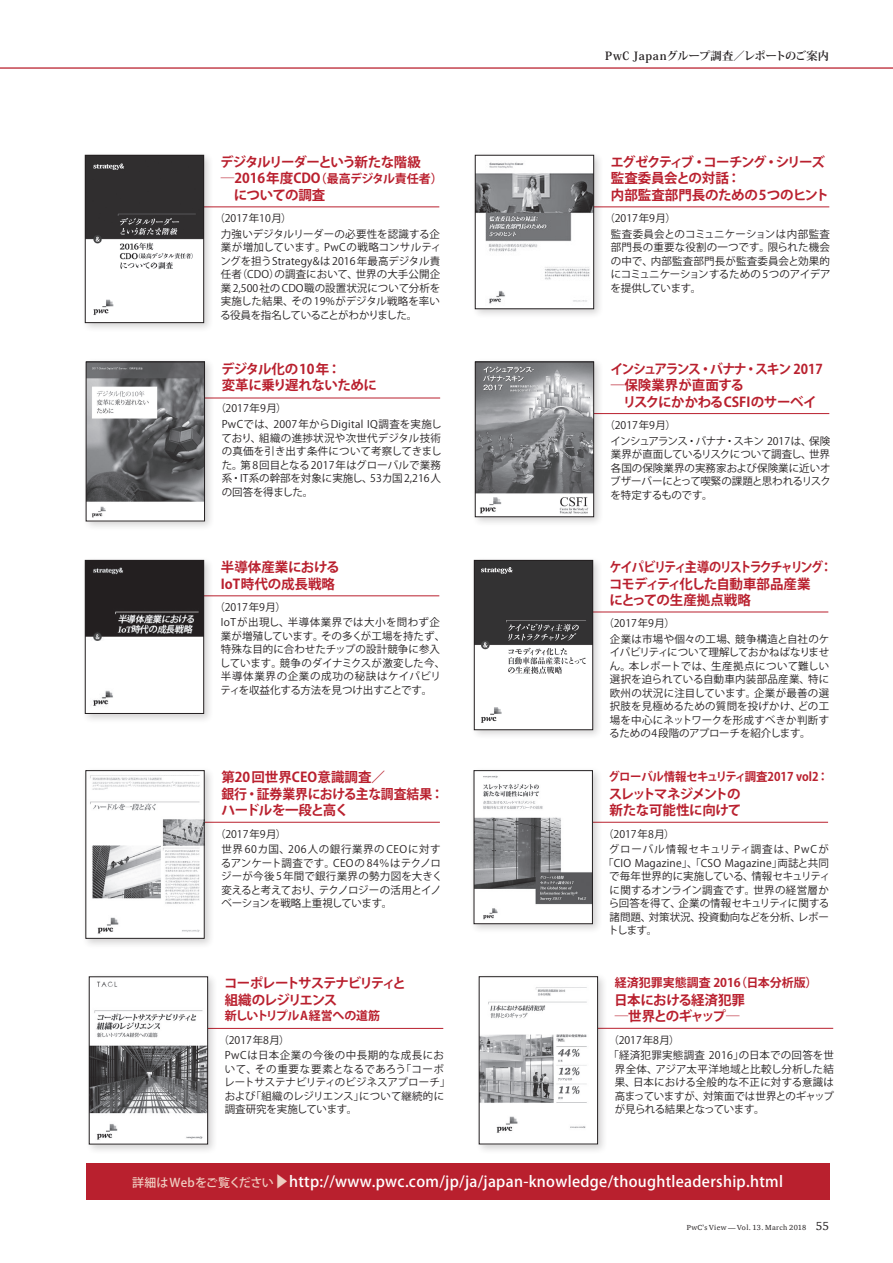
<style>
.page{position:relative;width:893px;height:1263px;background:#fff}
.page>*{position:absolute;margin:0;border:0;box-sizing:border-box;transform-origin:0 0}
.タイトル{font:500 15px "Koz Go Pro";letter-spacing:.02em;color:#fff}
.pwcTL_タイトル{font:700 13.5px "Koz Go Pro";letter-spacing:-.04em;color:#b9202e}
.pwcTL_タイトル-2{font:700 13.5px "Koz Go Pro";color:#b9202e}
.pwcTL_タイトル-3{font:700 13.5px "Koz Go Pro";letter-spacing:-.005em;color:#b9202e}
.pwcTL_タイトル-4{font:700 13.5px "Koz Go Pro";letter-spacing:-.1em;color:#b9202e}
.pwcTL_タイトル-5{font:700 13.5px "Koz Go Pro";letter-spacing:-.14em;color:#b9202e;scale:.9 1}
.pwcTL_タイトル-6{font:700 13.5px "Koz Go Pro";letter-spacing:-.02em;color:#b9202e}
.pwcTL_タイトル-7{font:700 13.5px "Koz Go Pro";letter-spacing:-.1em;color:#b9202e;scale:.95 1}
.pwcTL_タイトル-8{font:700 13.5px "Koz Go Pro";letter-spacing:-.01em;color:#b9202e}
.pwcTL_タイトル-9{font:700 13.5px "Koz Go Pro";letter-spacing:-.01em;color:#b9202e;scale:.95 1}
.pwcTL_タイトル-10{font:700 13.5px "Koz Go Pro";letter-spacing:-.12em;color:#b9202e}
.pwcTL_タイトル-11{font:700 13.5px "Koz Go Pro";letter-spacing:-.07em;color:#b9202e}
.pwcTL_タイトル-12{font:700 13.5px "Koz Go Pro";letter-spacing:-.09em;color:#b9202e}
.pwcTL_タイトル-13{font:700 13.5px "Koz Go Pro";letter-spacing:-.115em;color:#b9202e}
.pwcTL_タイトル-14{font:700 13.5px "Koz Go Pro";letter-spacing:-.11em;color:#b9202e}
.pwcTL_タイトル-15{font:700 13.5px "Koz Go Pro";letter-spacing:-.06em;color:#b9202e}
.pwcTL_タイトル-16{font:700 13.5px "Koz Go Pro";letter-spacing:-.015em;color:#b9202e}
.pwcTL_タイトル-17{font:700 12px "Koz Go Pro";color:#b9202e;scale:.95 1}
.pwcTL_タイトル-18{font:700 12px "Koz Go Pro";letter-spacing:-.025em;color:#b9202e}
.pwcTL_タイトル-19{font:700 12px "Koz Go Pro";color:#b9202e}
.pwcTL_タイトル-20{font:700 12px "Koz Go Pro";letter-spacing:-.02em;color:#b9202e}
.t1{font:12px "ITC Charter Com";color:#231f20}
.News見出し{font:700 11.25px "Koz Min Pro";letter-spacing:.005em;color:#231f20}
.pwcTL_本文{font:10.5px/13.5px "Koz Go Pro";color:#231f20;text-align:justify}
.pwcTL_発行{font:10.5px "Koz Go Pro";color:#231f20}
.pwcTL_本文-2{font:10.5px "Koz Go Pro";letter-spacing:.02em;color:#231f20}
.pwcTL_本文-3{font:10.5px "Koz Go Pro";letter-spacing:.085em;color:#231f20}
.pwcTL_本文-4{font:10.5px "Koz Go Pro";letter-spacing:.03em;color:#231f20}
.t2{font:7.5px "ITC Charter Com";letter-spacing:.05em;color:#231f20}
.s1{font-size:13.5px}
.s2{font-size:12px;color:#efccc0}
.s3{color:#efccc0}
</style>
<div class="page">
<hr style="left:0;top:67px;width:893px;height:2px;background:#b9202e">
<div style="left:86px;top:1163px;width:744px;height:36px;background:#b9202e"></div>
<hr style="left:587px;top:1028px;width:246px;height:1px;background:#b9202e">
<hr style="left:197px;top:1028px;width:246px;height:1px;background:#b9202e">
<div style="left:475px;top:972px;width:133px;height:182px;background:#231f20;opacity:.2"></div>
<img style="left:481px;top:978px;width:115px;height:164px">
<div style="left:479px;top:976px;width:119px;height:168px;border:1px solid #231f20"></div>
<div style="left:85px;top:972px;width:133px;height:182px;background:#231f20;opacity:.2"></div>
<img style="left:91px;top:978px;width:115px;height:164px">
<div style="left:89px;top:976px;width:119px;height:168px;border:1px solid #231f20"></div>
<hr style="left:194px;top:822px;width:246px;height:1px;background:#b9202e">
<hr style="left:582px;top:822px;width:246px;height:1px;background:#b9202e">
<div style="left:81px;top:766px;width:134px;height:183px;background:#231f20;opacity:.2"></div>
<img style="left:88px;top:772px;width:114px;height:164px">
<hr style="left:582px;top:612px;width:246px;height:1px;background:#b9202e">
<div style="left:470px;top:556px;width:133px;height:184px;background:#231f20;opacity:.2"></div>
<img style="left:476px;top:562px;width:115px;height:166px">
<div style="left:474px;top:560px;width:119px;height:170px;border:1px solid #231f20"></div>
<hr style="left:193px;top:207px;width:246px;height:1px;background:#b9202e">
<div style="left:81px;top:151px;width:133px;height:182px;background:#231f20;opacity:.2"></div>
<img style="left:87px;top:157px;width:115px;height:164px">
<div style="left:85px;top:155px;width:119px;height:168px;border:1px solid #231f20"></div>
<hr style="left:583px;top:413px;width:246px;height:1px;background:#b9202e">
<div style="left:471px;top:358px;width:133px;height:169px;background:#231f20;opacity:.2"></div>
<img style="left:477px;top:364px;width:115px;height:151px">
<div style="left:475px;top:362px;width:119px;height:155px;border:1px solid #231f20"></div>
<hr style="left:583px;top:207px;width:246px;height:1px;background:#b9202e">
<div style="left:471px;top:151px;width:133px;height:168px;background:#231f20;opacity:.2"></div>
<img style="left:477px;top:157px;width:115px;height:150px">
<div style="left:475px;top:155px;width:119px;height:154px;border:1px solid #231f20"></div>
<div style="left:470px;top:766px;width:133px;height:168px;background:#231f20;opacity:.2"></div>
<img style="left:476px;top:772px;width:115px;height:150px">
<div style="left:474px;top:770px;width:119px;height:154px;border:1px solid #231f20"></div>
<hr style="left:193px;top:596px;width:246px;height:1px;background:#b9202e">
<div style="left:81px;top:556px;width:133px;height:168px;background:#231f20;opacity:.2"></div>
<img style="left:87px;top:562px;width:115px;height:150px">
<div style="left:85px;top:560px;width:119px;height:154px;border:1px solid #231f20"></div>
<hr style="left:194px;top:398px;width:246px;height:1px;background:#b9202e">
<div style="left:82px;top:358px;width:133px;height:173px;background:#231f20;opacity:.2"></div>
<img style="left:88px;top:364px;width:115px;height:155px">
<div style="left:86px;top:362px;width:119px;height:159px;border:1px solid #231f20"></div>
<p class="pwcTL_タイトル-12" style="left:220px;top:153px;width:202px">デジタルリーダーという新たな階級</p>
<p class="pwcTL_タイトル-18" style="left:221px;top:171px;width:223px"><span class="s1">─2016年度CDO</span>（最高デジタル責任者）</p>
<p class="pwcTL_タイトル" style="left:234px;top:186px;width:93px">についての調査</p>
<p class="pwcTL_発行" style="left:214px;top:212px;width:79px">（2017年10月）</p>
<p class="pwcTL_本文" style="left:220px;top:227px;width:223px;text-align:left">力強いデジタルリーダーの必要性を認識する企業が増加しています。PwCの戦略コンサルティングを担うStrategy&amp;は 2016年最高デジタル責任者（CDO）の調査において、世界の大手公開企業 2,500社の CDO職の設置状況について分析を実施した結果、その 19%がデジタル戦略を率いる役員を指名していることがわかりました。</p>
<p class="pwcTL_タイトル-8" style="left:221px;top:360px;width:121px">デジタル化の10年：</p>
<p class="pwcTL_タイトル" style="left:222px;top:376px;width:157px">変革に乗り遅れないために</p>
<p class="pwcTL_発行" style="left:215px;top:402px;width:73px">（2017年9月）</p>
<p class="pwcTL_本文" style="left:221px;top:418px;width:222px">PwCでは、2007年からDigital IQ調査を実施しており、組織の進捗状況や次世代デジタル技術の真価を引き出す条件について考察してきました。第 8回目となる2017年はグローバルで業務系・IT系の幹部を対象に実施し、53カ国 2,216人の回答を得ました。</p>
<p class="pwcTL_タイトル-8" style="left:221px;top:558px;width:120px">半導体産業における</p>
<p class="pwcTL_タイトル-2" style="left:221px;top:575px;width:116px">IoT時代の成長戦略</p>
<p class="pwcTL_発行" style="left:214px;top:600px;width:73px">（2017年9月）</p>
<p class="pwcTL_本文" style="left:220px;top:616px;width:227px;text-align:left">IoTが出現し、半導体業界では大小を問わず企業が増殖しています。その多くが工場を持たず、特殊な目的に合わせたチップの設計競争に参入しています。競争のダイナミクスが激変した今、半導体業界の企業の成功の秘訣はケイパビリティを収益化する方法を見つけ出すことです。</p>
<p class="pwcTL_タイトル-2" style="left:221px;top:769px;width:165px">第20回世界CEO意識調査／</p>
<p class="pwcTL_タイトル-9" style="left:221px;top:785px;width:235px">銀行・証券業界における主な調査結果：</p>
<p class="pwcTL_タイトル-15" style="left:221px;top:802px;width:129px">ハードルを一段と高く</p>
<p class="pwcTL_発行" style="left:215px;top:827px;width:73px">（2017年9月）</p>
<p class="pwcTL_本文" style="left:221px;top:843px;width:223px;text-align:left">世界 60カ国、206人の銀行業界の CEOに対するアンケート調査です。CEOの 84％はテクノロジーが今後 5年間で銀行業界の勢力図を大きく変えると考えており、テクノロジーの活用とイノベーションを戦略上重視しています。</p>
<p class="pwcTL_タイトル-4" style="left:224px;top:975px;width:183px">コーポレートサステナビリティと</p>
<p class="pwcTL_タイトル-4" style="left:225px;top:991px;width:114px">組織のレジリエンス</p>
<p class="pwcTL_タイトル-20" style="left:225px;top:1008px;width:157px">新しいトリプルA経営への道筋</p>
<p class="pwcTL_発行" style="left:218px;top:1033px;width:73px">（2017年8月）</p>
<p class="pwcTL_本文" style="left:224px;top:1049px;width:228px;text-align:left">PwCは日本企業の今後の中長期的な成長において、その重要な要素となるであろう「コーポレートサステナビリティのビジネスアプローチ」および「組織のレジリエンス」について継続的に調査研究を実施しています。</p>
<p class="News見出し" style="left:605px;top:48px;width:225px">PwC Japanグループ調査／レポートのご案内</p>
<p class="pwcTL_タイトル-10" style="left:610px;top:153px;width:216px">エグゼクティブ・コーチング・シリーズ</p>
<p class="pwcTL_タイトル-16" style="left:611px;top:170px;width:131px">監査委員会との対話：</p>
<p class="pwcTL_タイトル-3" style="left:611px;top:186px;width:220px">内部監査部門長のための5つのヒント</p>
<p class="pwcTL_発行" style="left:604px;top:212px;width:73px">（2017年9月）</p>
<p class="pwcTL_本文" style="left:611px;top:227px;width:221px">監査委員会とのコミュニケーションは内部監査部門長の重要な役割の一つです。限られた機会の中で、内部監査部門長が監査委員会と効果的にコミュニケーションするための 5つのアイデアを提供しています。</p>
<p class="pwcTL_タイトル-7" style="left:610px;top:360px;width:225px">インシュアランス・バナナ・スキン 2017</p>
<p class="pwcTL_タイトル-2" style="left:611px;top:376px;width:135px">―保険業界が直面する</p>
<p class="pwcTL_タイトル" style="left:611px;top:393px;width:207px">　リスクにかかわるCSFIのサーベイ</p>
<p class="pwcTL_発行" style="left:604px;top:418px;width:73px">（2017年9月）</p>
<p class="pwcTL_本文" style="left:610px;top:434px;width:222px">インシュアランス・バナナ・スキン 2017は、保険業界が直面しているリスクについて調査し、世界各国の保険業界の実務家および保険業に近いオブザーバーにとって喫緊の課題と思われるリスクを特定するものです。</p>
<p class="pwcTL_タイトル-5" style="left:609px;top:558px;width:249px">ケイパビリティ主導のリストラクチャリング：</p>
<p class="pwcTL_タイトル-11" style="left:609px;top:575px;width:203px">コモディティ化した自動車部品産業</p>
<p class="pwcTL_タイトル-3" style="left:610px;top:591px;width:143px">にとっての生産拠点戦略</p>
<p class="pwcTL_発行" style="left:603px;top:617px;width:73px">（2017年9月）</p>
<p class="pwcTL_本文" style="left:609px;top:633px;width:222px">企業は市場や個々の工場、競争構造と自社のケイパビリティについて理解しておかねばなりません。本レポートでは、生産拠点について難しい選択を迫られている自動車内装部品産業、特に欧州の状況に注目しています。企業が最善の選択肢を見極めるための質問を投げかけ、どの工場を中心にネットワークを形成すべきか判断するための4段階のアプローチを紹介します。</p>
<p class="pwcTL_タイトル-17" style="left:609px;top:769px;width:233px">グローバル情報セキュリティ調査2017 vol2：</p>
<p class="pwcTL_タイトル-13" style="left:609px;top:785px;width:133px">スレットマネジメントの</p>
<p class="pwcTL_タイトル-6" style="left:610px;top:802px;width:133px">新たな可能性に向けて</p>
<p class="pwcTL_発行" style="left:603px;top:827px;width:73px">（2017年8月）</p>
<p class="pwcTL_本文-3" style="left:609px;top:842px;width:222px">グローバル情報セキュリティ調査は、PwCが</p>
<p class="pwcTL_本文-2" style="left:603px;top:856px;width:227px">「CIO Magazine」、「CSO Magazine」両誌と共同</p>
<p class="pwcTL_本文" style="left:609px;top:870px;width:222px">で毎年世界的に実施している、情報セキュリティ</p>
<p class="pwcTL_本文-4" style="left:610px;top:883px;width:221px">に関するオンライン調査です。世界の経営層か</p>
<p class="pwcTL_本文" style="left:609px;top:897px;width:222px">ら回答を得て、企業の情報セキュリティに関する</p>
<p class="pwcTL_本文" style="left:610px;top:910px;width:221px">諸問題、対策状況、投資動向などを分析、レポー</p>
<p class="pwcTL_本文" style="left:608px;top:924px;width:51px">トします。</p>
<p class="pwcTL_タイトル-19" style="left:615px;top:975px;width:204px">経済犯罪実態調査 2016（日本分析版）</p>
<p class="pwcTL_タイトル-6" style="left:614px;top:991px;width:132px">日本における経済犯罪</p>
<p class="pwcTL_タイトル-14" style="left:615px;top:1008px;width:126px">─世界とのギャップ─</p>
<p class="pwcTL_発行" style="left:608px;top:1033px;width:73px">（2017年8月）</p>
<p class="pwcTL_本文" style="left:615px;top:1049px;width:221px;text-indent:-6px">「経済犯罪実態調査 2016」の日本での回答を世界全体、アジア太平洋地域と比較し分析した結果、日本における全般的な不正に対する意識は高まっていますが、対策面では世界とのギャップが見られる結果となっています。</p>
<p class="タイトル" style="left:132px;top:1172px;width:652px"><span class="s2">詳細はWebをご覧ください</span><span class="s3">▶</span>http://www.pwc.com/jp/ja/japan-knowledge/thoughtleadership.html</p>
<p class="t2" style="left:687px;top:1223px;width:121px">PwC’s View — Vol. 13. March 2018</p>
<p class="t1" style="left:816px;top:1218px;width:15px">55</p>
</div>
